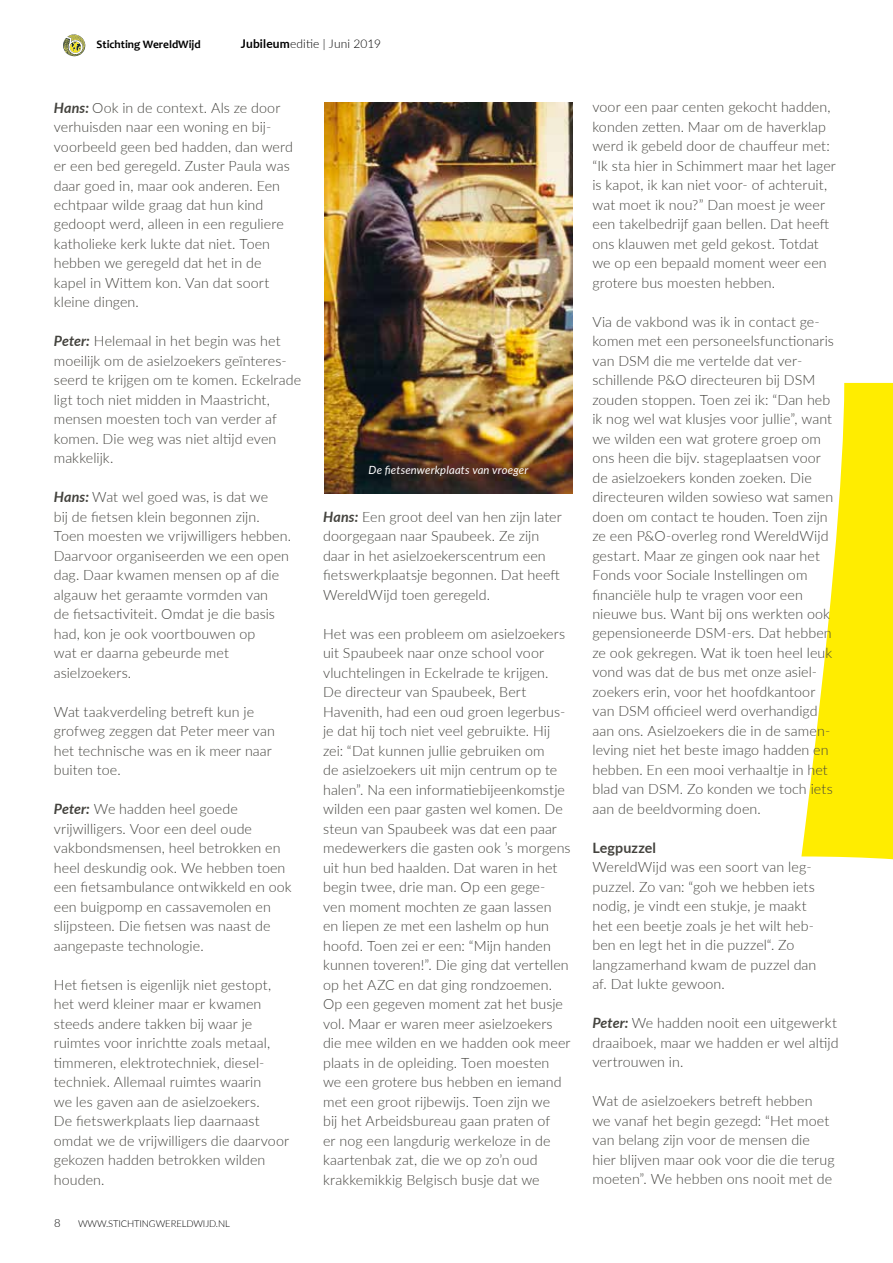
<style>
.page{position:relative;width:893px;height:1263px;background:#fff}
.page>*{position:absolute;margin:0;border:0;box-sizing:border-box;transform-origin:0 0}
.t1{font:300 14.25px/19.5px "Lato";letter-spacing:.005em;color:#44433e}
.t2{font:700 14.25px "Lato";letter-spacing:.01em;color:#44433e}
.t3{font:300 12px "Lato";letter-spacing:.015em;color:#000}
.t4{font:700 11.4px "Candara";color:#000}
.t5{font:italic 11.25px "Lato";letter-spacing:.015em;color:#fff}
.t6{font:300 11.25px "Lato";color:#000}
.t7{font:300 9.45px "Lato";letter-spacing:-.01em;color:#000}
.t8{font:700 6.15px "Candara";color:#000}
.s1{font-weight:700}
.s2{font-weight:700;font-style:italic}
</style>
<div class="page">
<svg style="left:801px;top:383px;width:92px;height:477px;fill:#ffed00"></svg>
<svg style="left:63px;top:34px;width:22px;height:23px"></svg>
<img style="left:324px;top:102px;width:249px;height:391px">
<p class="t4" style="left:97px;top:37px;width:106px">Stichting WereldWijd</p>
<p class="t3" style="left:241px;top:36px;width:142px"><span class="s1">Jubileum</span>editie | Juni 2019</p>
<p class="t8" style="left:88px;top:43px;width:25px">Stichting</p>
<p class="t1" style="left:54px;top:97px;width:241px"><span class="s2">Hans:</span> Ook in de context. Als ze door verhuisden naar een woning en bij&shy;voorbeeld geen bed hadden, dan werd er een bed geregeld. Zuster Paula was daar goed in, maar ook anderen. Een echtpaar wilde graag dat hun kind gedoopt werd, alleen in een reguliere katholieke kerk lukte dat niet. Toen hebben we geregeld dat het in de kapel in Wittem kon. Van dat soort kleine dingen.</p>
<p class="t1" style="left:54px;top:331px;width:249px"><span class="s2">Peter:</span> Helemaal in het begin was het moeilijk om de asielzoekers geïnteres&shy;seerd te krijgen om te komen. Eckelrade ligt toch niet midden in Maastricht, mensen moesten toch van verder af komen. Die weg was niet altijd even makkelijk.</p>
<p class="t1" style="left:54px;top:487px;width:239px"><span class="s2">Hans:</span> Wat wel goed was, is dat we<br>bij de fietsen klein begonnen zijn.<br>Toen moesten we vrijwilligers hebben.<br>Daarvoor organiseerden we een open dag. Daar kwamen mensen op af die algauw het geraamte vormden van<br>de fietsactiviteit. Omdat je die basis had, kon je ook voortbouwen op<br>wat er daarna gebeurde met asielzoekers.</p>
<p class="t1" style="left:54px;top:701px;width:223px">Wat taakverdeling betreft kun je grofweg zeggen dat Peter meer van het technische was en ik meer naar buiten toe.</p>
<p class="t1" style="left:54px;top:799px;width:239px"><span class="s2">Peter:</span> We hadden heel goede vrijwilligers. Voor een deel oude vakbondsmensen, heel betrokken en heel deskundig ook. We hebben toen een fietsambulance ontwikkeld en ook een buigpomp en cassavemolen en slijpsteen. Die fietsen was naast de aangepaste technologie.</p>
<p class="t1" style="left:54px;top:974px;width:237px">Het fietsen is eigenlijk niet gestopt, het werd kleiner maar er kwamen steeds andere takken bij waar je ruimtes voor inrichtte zoals metaal, timmeren, elektrotechniek, diesel&shy;techniek. Allemaal ruimtes waarin<br>we les gaven aan de asielzoekers.<br>De fietswerkplaats liep daarnaast omdat we de vrijwilligers die daarvoor gekozen hadden betrokken wilden houden.</p>
<p class="t6" style="left:54px;top:1215px;width:8px">8</p>
<p class="t7" style="left:78px;top:1217px;width:153px">WWW.STICHTINGWERELDWIJD.NL</p>
<p class="t5" style="left:368px;top:462px;width:161px">De fietsenwerkplaats van vroeger</p>
<p class="t1" style="left:323px;top:506px;width:240px"><span class="s2">Hans:</span> Een groot deel van hen zijn later doorgegaan naar Spaubeek. Ze zijn daar in het asielzoekerscentrum een fietswerkplaatsje begonnen. Dat heeft WereldWijd toen geregeld.</p>
<p class="t1" style="left:323px;top:623px;width:249px">Het was een probleem om asielzoekers uit Spaubeek naar onze school voor vluchtelingen in Eckelrade te krijgen.<br>De directeur van Spaubeek, Bert Havenith, had een oud groen legerbus&shy;je dat hij toch niet veel gebruikte. Hij zei: “Dat kunnen jullie gebruiken om<br>de asielzoekers uit mijn centrum op te halen”. Na een informatiebijeenkomstje wilden een paar gasten wel komen. De steun van Spaubeek was dat een paar medewerkers die gasten ook ’s morgens uit hun bed haalden. Dat waren in het begin twee, drie man. Op een gege&shy;ven moment mochten ze gaan lassen<br>en liepen ze met een lashelm op hun hoofd. Toen zei er een: “Mijn handen kunnen toveren!”. Die ging dat vertellen op het AZC en dat ging rondzoemen.<br>Op een gegeven moment zat het busje vol. Maar er waren meer asielzoekers die mee wilden en we hadden ook meer plaats in de opleiding. Toen moesten we een grotere bus hebben en iemand met een groot rijbewijs. Toen zijn we<br>bij het Arbeidsbureau gaan praten of<br>er nog een langdurig werkeloze in de kaartenbak zat, die we op zo’n oud krakkemikkig Belgisch busje dat we</p>
<p class="t1" style="left:592px;top:97px;width:245px">voor een paar centen gekocht hadden, konden zetten. Maar om de haverklap werd ik gebeld door de chauffeur met: “Ik sta hier in Schimmert maar het lager is kapot, ik kan niet voor- of achteruit, wat moet ik nou?” Dan moest je weer een takelbedrijf gaan bellen. Dat heeft ons klauwen met geld gekost. Totdat we op een bepaald moment weer een grotere bus moesten hebben.</p>
<p class="t1" style="left:592px;top:311px;width:243px">Via de vakbond was ik in contact ge&shy;komen met een personeelsfunctionaris van DSM die me vertelde dat ver&shy;schillende P&amp;O directeuren bij DSM zouden stoppen. Toen zei ik: “Dan heb ik nog wel wat klusjes voor jullie”, want we wilden een wat grotere groep om ons heen die bijv. stageplaatsen voor de asielzoekers konden zoeken. Die directeuren wilden sowieso wat samen doen om contact te houden. Toen zijn ze een P&amp;O-overleg rond WereldWijd gestart. Maar ze gingen ook naar het Fonds voor Sociale Instellingen om financiële hulp te vragen voor een nieuwe bus. Want bij ons werkten ook gepensioneerde DSM-ers. Dat hebben ze ook gekregen. Wat ik toen heel leuk vond was dat de bus met onze asiel&shy;zoekers erin, voor het hoofdkantoor van DSM officieel werd overhandigd aan ons. Asielzoekers die in de samen&shy;leving niet het beste imago hadden en hebben. En een mooi verhaaltje in het blad van DSM. Zo konden we toch iets aan de beeldvorming doen.</p>
<p class="t2" style="left:592px;top:837px;width:65px">Legpuzzel</p>
<p class="t1" style="left:592px;top:857px;width:225px">WereldWijd was een soort van leg&shy;puzzel. Zo van: “goh we hebben iets nodig, je vindt een stukje, je maakt het een beetje zoals je het wilt heb&shy;ben en legt het in die puzzel“. Zo langzamerhand kwam de puzzel dan af. Dat lukte gewoon.</p>
<p class="t1" style="left:592px;top:1013px;width:248px;text-align:justify"><span class="s2">Peter:</span> We hadden nooit een uitgewerkt draaiboek, maar we hadden er wel altijd vertrouwen in.</p>
<p class="t1" style="left:592px;top:1091px;width:244px">Wat de asielzoekers betreft hebben<br>we vanaf het begin gezegd: “Het moet van belang zijn voor de mensen die hier blijven maar ook voor die die terug moeten”. We hebben ons nooit met de</p>
</div>
